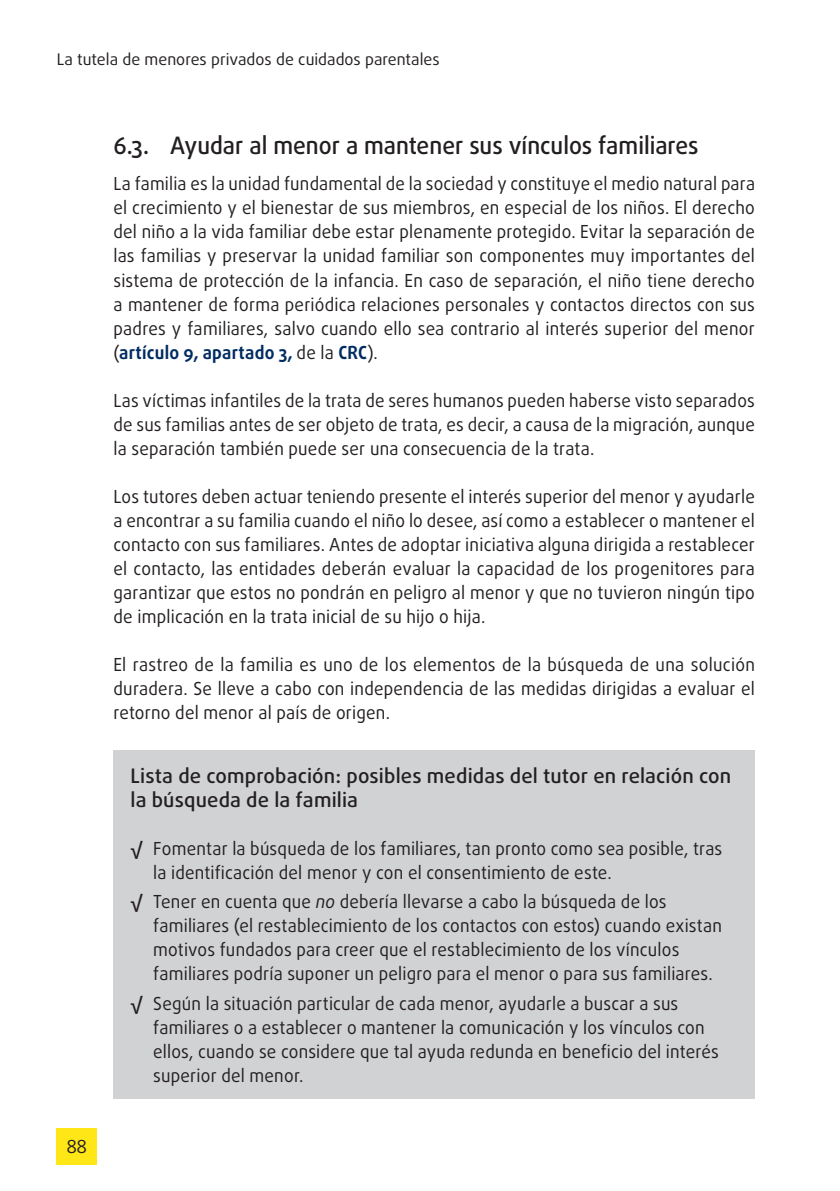
<style>
.page{position:relative;width:840px;height:1191px;background:#fff}
.page>*{position:absolute;margin:0;border:0;box-sizing:border-box;transform-origin:0 0}
.title_1_1_1{font:500 24px "Daxline Pro";color:#231f20;scale:.95 1}
.KEY_DEV_title{font:500 20px/24px "Daxline Pro";letter-spacing:.01em;color:#231f20}
.body{font:18px/24px "Daxline Pro";letter-spacing:.015em;color:#231f20;text-align:justify;scale:.95 1}
.body-2{font:18px/24px "Daxline Pro";letter-spacing:.015em;color:#231f20;text-align:justify;scale:.94 1}
.body-3{font:18px "Daxline Pro";letter-spacing:.015em;color:#231f20}
.t1{font:16px "Daxline Pro";color:#231f20}
.s1{font-weight:700;color:#002c62}
.s2{font-weight:500}
.s3{font-style:italic}
</style>
<div class="page">
<div style="left:57px;top:1128px;width:40px;height:36px;background:#ffe616"></div>
<div style="left:113px;top:750px;width:641px;height:349px;background:#d1d2d4"></div>
<p class="t1" style="left:57px;top:49px;width:384px">La tutela de menores privados de cuidados parentales</p>
<p class="title_1_1_1" style="left:113px;top:130px;width:617px">6.3. Ayudar al menor a mantener sus vínculos familiares</p>
<p class="body-2" style="left:113px;top:172px;width:683px">La familia es la unidad fundamental de la sociedad y constituye el medio natural para el crecimiento y el bienestar de sus miembros, en especial de los niños. El derecho del niño a la vida familiar debe estar plenamente protegido. Evitar la separación de las familias y preservar la unidad familiar son componentes muy importantes del sistema de protección de la infancia. En caso de separación, el niño tiene derecho a mantener de forma periódica relaciones personales y contactos directos con sus padres y familiares, salvo cuando ello sea contrario al interés superior del menor (<span class="s1">artículo 9, apartado 3,</span> de la <span class="s1">CRC</span>).</p>
<p class="body" style="left:113px;top:388px;width:676px">Las víctimas infantiles de la trata de seres humanos pueden haberse visto separados de sus familias antes de ser objeto de trata, es decir, a causa de la migración, aunque la separación también puede ser una consecuencia de la trata.</p>
<p class="body" style="left:113px;top:484px;width:676px">Los tutores deben actuar teniendo presente el interés superior del menor y ayudarle a encontrar a su familia cuando el niño lo desee, así como a establecer o mantener el contacto con sus familiares. Antes de adoptar iniciativa alguna dirigida a restablecer el contacto, las entidades deberán evaluar la capacidad de los progenitores para garantizar que estos no pondrán en peligro al menor y que no tuvieron ningún tipo de implicación en la trata inicial de su hijo o hija.</p>
<p class="body" style="left:113px;top:652px;width:676px">El rastreo de la familia es uno de los elementos de la búsqueda de una solución duradera. Se lleve a cabo con independencia de las medidas dirigidas a evaluar el retorno del menor al país de origen.</p>
<p class="body-3" style="left:66px;top:1135px;width:22px">88</p>
<p class="KEY_DEV_title" style="left:130px;top:764px;width:602px">Lista de comprobación: posibles medidas del tutor en relación con la búsqueda de la familia</p>
<p class="body" style="left:153px;top:836px;width:600px;text-indent:-23px"><span class="s2">√</span> Fomentar la búsqueda de los familiares, tan pronto como sea posible, tras la identificación del menor y con el consentimiento de este.</p>
<p class="body" style="left:153px;top:890px;width:600px;text-align:left;text-indent:-23px"><span class="s2">√</span> Tener en cuenta que <span class="s3">no</span> debería llevarse a cabo la búsqueda de los familiares (el restablecimiento de los contactos con estos) cuando existan motivos fundados para creer que el restablecimiento de los vínculos familiares podría suponer un peligro para el menor o para sus familiares.</p>
<p class="body" style="left:153px;top:991px;width:596px;text-align:left;text-indent:-23px"><span class="s2">√</span> Según la situación particular de cada menor, ayudarle a buscar a sus familiares o a establecer o mantener la comunicación y los vínculos con ellos, cuando se considere que tal ayuda redunda en beneficio del interés superior del menor.</p>
</div>
